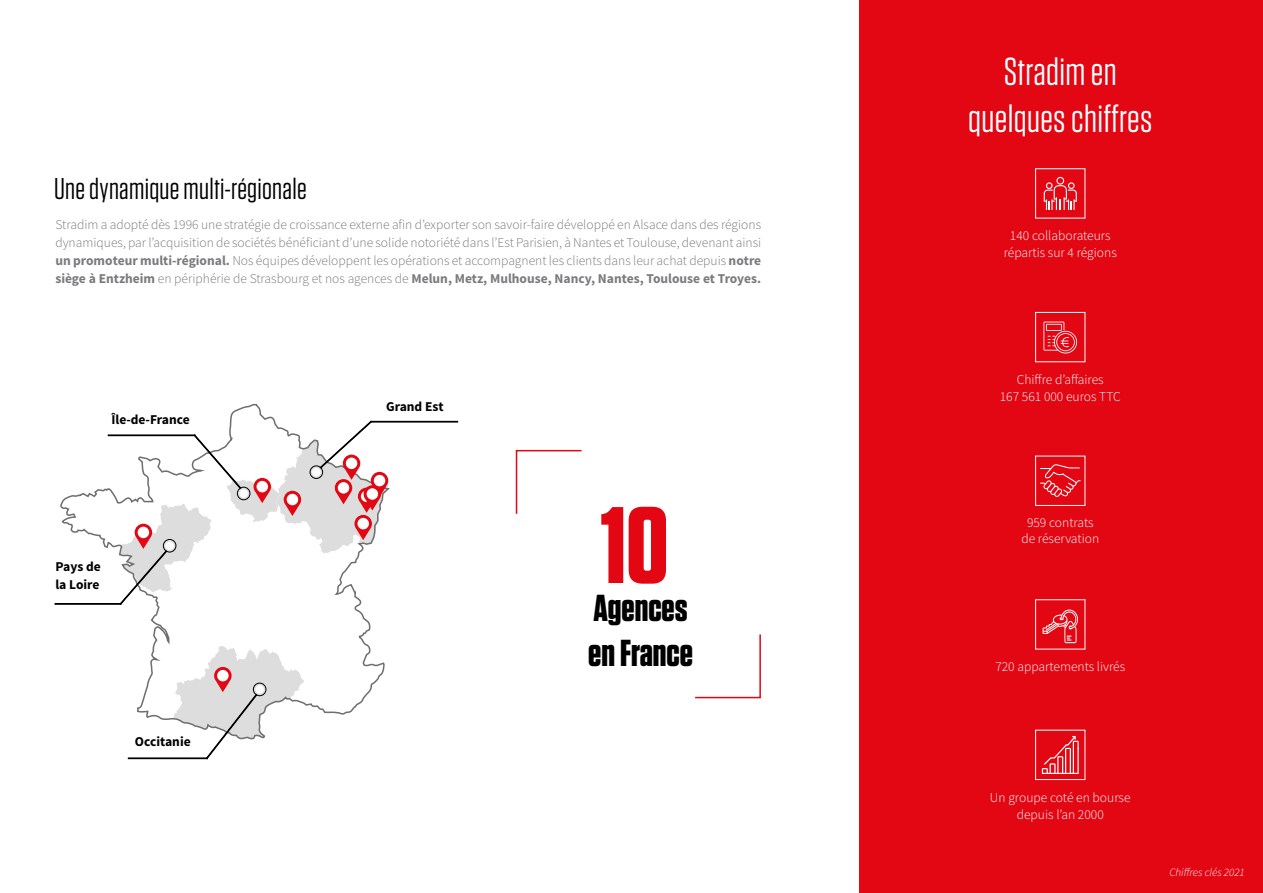
<style>
.page{position:relative;width:1263px;height:893px;background:#fff}
.page>*{position:absolute;margin:0;border:0;box-sizing:border-box;transform-origin:0 0}
.t1{font:700 108px "Tungsten";color:#e30613}
.t2{font:39px/46.8px "Tungsten";letter-spacing:.01em;color:#fff;text-align:center}
.t3{font:700 37.5px/45px "Tungsten";color:#000}
.t4{font:30px "Tungsten";letter-spacing:.01em;color:#000}
.t5{font:300 13.5px/18px "Source Sans Pro";color:#7b7a7d;text-align:justify}
.t6{font:300 13.5px/17.2px "Source Sans Pro";color:#fff;text-align:center}
.t7{font:700 13.5px/18px "Source Sans Pro";color:#000}
.t8{font:italic 300 11.25px "Source Sans Pro";color:#fff}
.s1{font-weight:700}
</style>
<div class="page">
<svg style="left:59px;top:403px;width:332px;height:357px"></svg>
<div style="left:128px;top:758px;width:79px;height:1px;border:1px solid #000"></div>
<div style="left:55px;top:603px;width:66px;height:1px;border:1px solid #000"></div>
<div style="left:108px;top:435px;width:87px;height:1px;border:1px solid #000"></div>
<div style="left:371px;top:421px;width:87px;height:1px;border:1px solid #000"></div>
<svg style="left:173px;top:646px;width:131px;height:113px"></svg>
<div style="left:217px;top:670px;width:12px;height:11px;background:#fff;border-radius:50%"></div>
<svg style="left:119px;top:421px;width:269px;height:184px"></svg>
<div style="left:367px;top:488px;width:11px;height:12px;background:#fff;border-radius:50%"></div>
<svg style="left:515px;top:449px;width:67px;height:65px"></svg>
<svg style="left:695px;top:634px;width:66px;height:65px"></svg>
<div style="left:860px;top:0;width:403px;height:893px;background:#e30613"></div>
<div style="left:1035px;top:730px;width:50px;height:50px;border:1px solid #fff"></div>
<svg style="left:1044px;top:177px;width:33px;height:33px"></svg>
<svg style="left:1042px;top:609px;width:36px;height:34px"></svg>
<div style="left:1035px;top:312px;width:50px;height:50px;border:1px solid #fff"></div>
<svg style="left:1043px;top:322px;width:35px;height:32px"></svg>
<div style="left:1035px;top:456px;width:50px;height:50px;border:1px solid #fff"></div>
<svg style="left:1040px;top:464px;width:40px;height:33px"></svg>
<svg style="left:1042px;top:736px;width:37px;height:38px"></svg>
<h3 class="t4" style="left:54px;top:173px;width:254px">Une dynamique multi-régionale</h3>
<p class="t5" style="left:55px;top:215px;width:707px">Stradim a adopté dès 1996 une stratégie de croissance externe afin d’exporter son savoir-faire développé en Alsace dans des régions dynamiques, par l’acquisition de sociétés bénéficiant d’une solide notoriété dans l’Est Parisien, à Nantes et Toulouse, devenant ainsi <span class="s1">un promoteur multi-régional.</span> Nos équipes développent les opérations et accompagnent les clients dans leur achat depuis <span class="s1">notre siège à Entzheim</span> en pé riphé rie de Strasbourg et nos agences de <span class="s1">Melun, Metz, Mulhouse, Nancy, Nantes, Toulouse et Troyes.</span></p>
<p class="t7" style="left:112px;top:411px;width:80px">Île-de-France</p>
<p class="t7" style="left:55px;top:558px;width:47px">Pays de la Loire</p>
<p class="t7" style="left:135px;top:733px;width:57px">Occitanie</p>
<p class="t7" style="left:386px;top:398px;width:59px">Grand Est</p>
<h1 class="t1" style="left:601px;top:488px;width:69px">10</h1>
<h3 class="t3" style="left:588px;top:586px;width:106px">Agences en France</h3>
<h2 class="t2" style="left:968px;top:49px;width:186px">Stradim en quelques chiffres</h2>
<p class="t6" style="left:1004px;top:227px;width:115px">140 collaborateurs répartis sur 4 régions</p>
<p class="t6" style="left:1000px;top:371px;width:122px">Chiffre d’affaires<br>167 561 000 euros TTC</p>
<p class="t6" style="left:1021px;top:515px;width:79px;line-height:16px">959 contrats de réservation</p>
<p class="t6" style="left:995px;top:658px;width:131px">720 appartements livrés</p>
<p class="t6" style="left:990px;top:788px;width:142px">Un groupe coté en bourse depuis l’an 2000</p>
<p class="t8" style="left:1169px;top:865px;width:77px">Chiffres clés 2021</p>
</div>
